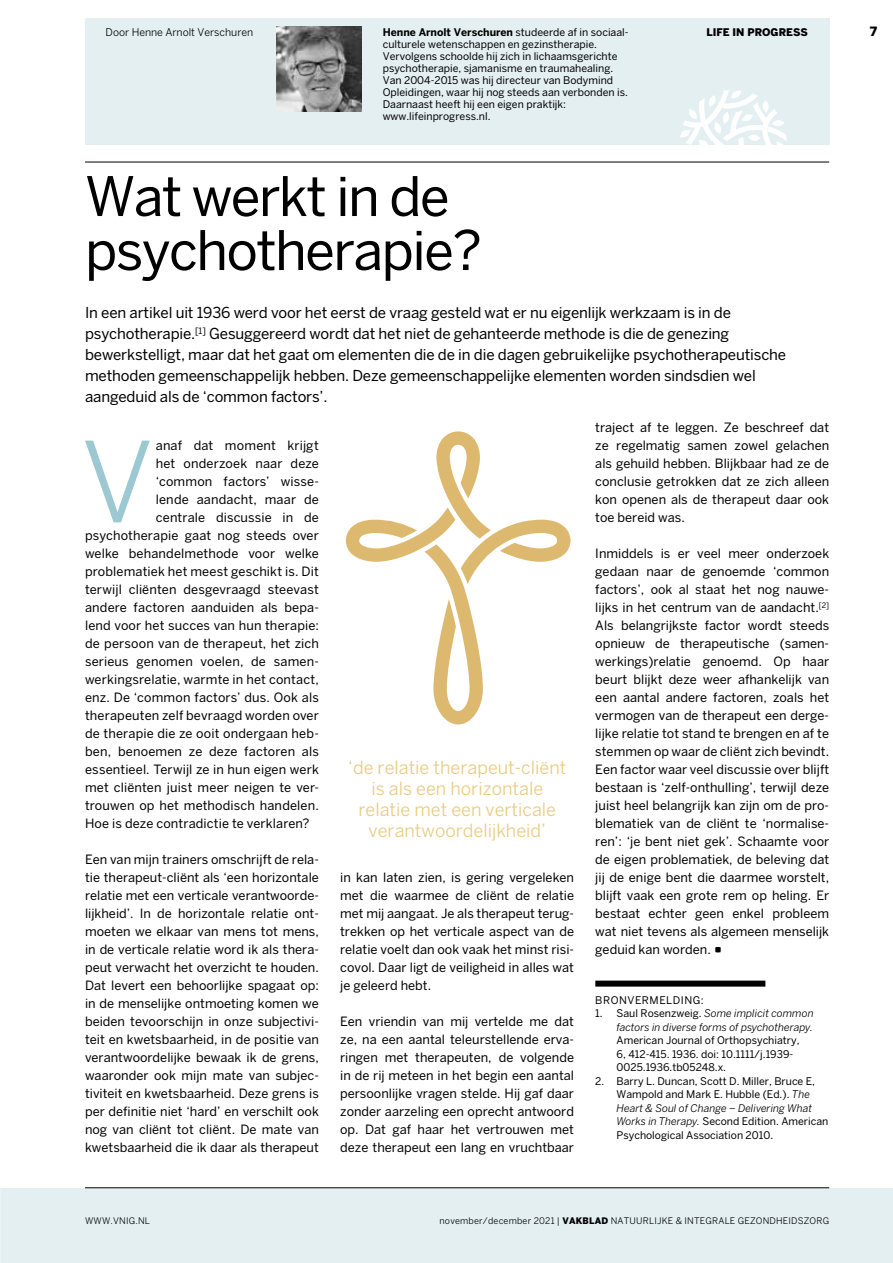
<style>
.page{position:relative;width:893px;height:1263px;background:#fff}
.page>*{position:absolute;margin:0;border:0;box-sizing:border-box;transform-origin:0 0}
.t1{font:110.1px "Benton Sans";color:#9cc8d2}
.t2{font:54px/54px "Benton Sans";letter-spacing:-.03em;color:#000}
.t3{font:18px/21px "Benton Sans";color:#e9ca81;text-align:center}
.t4{font:15px/21px "Benton Sans";letter-spacing:-.01em;color:#000}
.t5{font:12.75px/18px "Benton Sans";color:#000;text-align:justify}
.t6{font:900 12.75px "Benton Sans";color:#000}
.t7{font:10.5px/13.5px "Benton Sans";color:#000}
.t8{font:italic 10.5px/13.5px "Benton Sans";color:#000;text-align:right}
.t9{font:700 10.5px "Benton Sans";color:#000}
.t10{font:10.5px "Benton Sans";color:#000}
.t11{font:10.5px "Benton Sans";letter-spacing:.05em;color:#000}
.t12{font:900 10.5px "Benton Sans";color:#000}
.t13{font:9px "Benton Sans";letter-spacing:.02em;color:#000}
.t14{font:500 9px "Benton Sans";color:#000}
.s1{font-weight:400}
.s2{font-style:normal}
.s3{font-style:italic}
.s4{font-weight:900}
</style>
<div class="page">
<div style="left:595px;top:980px;width:170px;height:6px;background:#000"></div>
<div style="left:0;top:1188px;width:893px;height:75px;background:#e4eff2"></div>
<hr style="left:85px;top:1187px;width:744px;height:1px;background:#000">
<div style="left:85px;top:18px;width:744px;height:126px;background:#e4eff2"></div>
<hr style="left:85px;top:162px;width:744px;height:1px;background:#000">
<svg style="left:680px;top:90px;width:107px;height:55px"></svg>
<img style="left:276px;top:27px;width:85px;height:85px">
<svg style="left:346px;top:431px;width:224px;height:293px"></svg>
<p class="t10" style="left:106px;top:26px;width:149px">Door Henne Arnolt Verschuren</p>
<p class="t9" style="left:383px;top:26px;width:247px">Henne Arnolt Verschuren <span class="s1">studeerde af in sociaal-</span></p>
<p class="t12" style="left:706px;top:26px;width:103px">LIFE IN PROGRESS</p>
<p class="t7" style="left:383px;top:38px;width:247px;line-height:12px">culturele wetenschappen en gezinstherapie.<br>Vervolgens schoolde hij zich in lichaamsgerichte psychotherapie, sjamanisme en traumahealing.<br>Van 2004-2015 was hij directeur van Bodymind Opleidingen, waar hij nog steeds aan verbonden is.<br>Daarnaast heeft hij een eigen praktijk: www.lifeinprogress.nl.</p>
<h2 class="t2" style="left:85px;top:169px;width:398px">Wat werkt in de psychotherapie?</h2>
<p class="t4" style="left:85px;top:302px;width:703px">In een artikel uit 1936 werd voor het eerst de vraag gesteld wat er nu eigenlijk werkzaam is in de psychotherapie.<sup>[1]</sup> Gesuggereerd wordt dat het niet de gehanteerde methode is die de genezing bewerkstelligt, maar dat het gaat om elementen die de in die dagen gebruikelijke psychotherapeutische methoden gemeenschappelijk hebben. Deze gemeenschappelijke elementen worden sindsdien wel aangeduid als de ‘common factors’.</p>
<h1 class="t1" style="left:81px;top:417px;width:74px">V</h1>
<p class="t5" style="left:156px;top:436px;width:165px">anaf dat moment krijgt</p>
<p class="t5" style="left:156px;top:454px;width:165px">het onderzoek naar deze</p>
<p class="t5" style="left:156px;top:472px;width:165px">‘common factors’ wisse-</p>
<p class="t5" style="left:156px;top:490px;width:165px">lende aandacht, maar de</p>
<p class="t5" style="left:156px;top:508px;width:165px">centrale discussie in de</p>
<p class="t5" style="left:85px;top:526px;width:235px">psychotherapie gaat nog steeds over</p>
<p class="t5" style="left:85px;top:544px;width:235px">welke behandelmethode voor welke</p>
<p class="t5" style="left:85px;top:562px;width:235px">problematiek het meest geschikt is. Dit</p>
<p class="t5" style="left:85px;top:580px;width:235px">terwijl cliënten desgevraagd steevast</p>
<p class="t5" style="left:85px;top:598px;width:235px">andere factoren aanduiden als bepa-</p>
<p class="t5" style="left:85px;top:616px;width:235px">lend voor het succes van hun therapie:</p>
<p class="t5" style="left:85px;top:634px;width:235px">de persoon van de therapeut, het zich</p>
<p class="t5" style="left:85px;top:652px;width:235px">serieus genomen voelen, de samen-</p>
<p class="t5" style="left:85px;top:670px;width:235px">werkingsrelatie, warmte in het contact,</p>
<p class="t5" style="left:85px;top:688px;width:235px">enz. De ‘common factors’ dus. Ook als</p>
<p class="t5" style="left:85px;top:706px;width:235px">therapeuten zelf bevraagd worden over</p>
<p class="t5" style="left:85px;top:724px;width:235px">de therapie die ze ooit ondergaan heb-</p>
<p class="t5" style="left:85px;top:742px;width:235px">ben, benoemen ze deze factoren als</p>
<p class="t5" style="left:85px;top:760px;width:235px">essentieel. Terwijl ze in hun eigen werk</p>
<p class="t5" style="left:85px;top:778px;width:235px">met cliënten juist meer neigen te ver-</p>
<p class="t5" style="left:85px;top:796px;width:235px">trouwen op het methodisch handelen.</p>
<p class="t5" style="left:85px;top:814px;width:226px">Hoe is deze contradictie te verklaren?</p>
<p class="t5" style="left:85px;top:850px;width:235px;text-align:left">Een van mijn trainers omschrijft de rela&shy;tie therapeut-cliënt als ‘een horizontale relatie met een verticale verantwoorde&shy;lijkheid’. In de horizontale relatie ont&shy;moeten we elkaar van mens tot mens, in de verticale relatie word ik als thera&shy;peut verwacht het overzicht te houden.<br>Dat levert een behoorlijke spagaat op: in de menselijke ontmoeting komen we beiden tevoorschijn in onze subjectivi&shy;teit en kwetsbaarheid, in de positie van verantwoordelijke bewaak ik de grens, waaronder ook mijn mate van subjec&shy;tiviteit en kwetsbaarheid. Deze grens is per definitie niet ‘hard’ en verschilt ook nog van cliënt tot cliënt. De mate van kwetsbaarheid die ik daar als therapeut</p>
<h3 class="t3" style="left:348px;top:757px;width:220px">‘de relatie therapeut-cliënt is als een horizontale relatie met een verticale verantwoordelijkheid’</h3>
<p class="t5" style="left:340px;top:868px;width:235px">in kan laten zien, is gering vergeleken met die waarmee de cliënt de relatie met mij aangaat. Je als therapeut terug&shy;trekken op het verticale aspect van de relatie voelt dan ook vaak het minst risi&shy;covol. Daar ligt de veiligheid in alles wat je geleerd hebt.</p>
<p class="t5" style="left:340px;top:1012px;width:235px">Een vriendin van mij vertelde me dat ze, na een aantal teleurstellende erva&shy;ringen met therapeuten, de volgende in de rij meteen in het begin een aantal persoonlijke vragen stelde. Hij gaf daar zonder aarzeling een oprecht antwoord op. Dat gaf haar het vertrouwen met deze therapeut een lang en vruchtbaar</p>
<p class="t5" style="left:595px;top:418px;width:235px">traject af te leggen. Ze beschreef dat ze regelmatig samen zowel gelachen als gehuild hebben. Blijkbaar had ze de conclusie getrokken dat ze zich alleen kon openen als de therapeut daar ook toe bereid was.</p>
<p class="t5" style="left:595px;top:544px;width:235px">Inmiddels is er veel meer onderzoek gedaan naar de genoemde ‘common factors’, ook al staat het nog nauwe&shy;lijks in het centrum van de aandacht.<sup>[2] </sup>Als belangrijkste factor wordt steeds opnieuw de therapeutische (samen&shy;werkings)relatie genoemd. Op haar beurt blijkt deze weer afhankelijk van een aantal andere factoren, zoals het vermogen van de therapeut een derge&shy;lijke relatie tot stand te brengen en af te stemmen op waar de cliënt zich bevindt.<br>Een factor waar veel discussie over blijft bestaan is ‘zelf-onthulling’, terwijl deze juist heel belangrijk kan zijn om de pro&shy;blematiek van de cliënt te ‘normalise&shy;ren’: ‘je bent niet gek’. Schaamte voor de eigen problematiek, de beleving dat jij de enige bent die daarmee worstelt, blijft vaak een grote rem op heling. Er bestaat echter geen enkel probleem wat niet tevens als algemeen menselijk geduid kan worden.</p>
<p class="t11" style="left:595px;top:993px;width:110px">BRONVERMELDING:</p>
<p class="t8" style="left:595px;top:1006px;width:220px"><span class="s2">1. Saul Rosenzweig.</span> Some implicit common factors in diverse forms of psychotherapy.</p>
<p class="t7" style="left:617px;top:1033px;width:184px">American Journal of Orthopsychiatry,<br>6, 412-415. 1936. doi: 10.1111/j.1939-<br>0025.1936.tb05248.x.</p>
<p class="t7" style="left:617px;top:1074px;width:213px;text-indent:-21px">2. Barry L. Duncan, Scott D. Miller, Bruce E, Wampold and Mark E. Hubble (Ed.). <span class="s3">The Heart &amp; Soul of Change – Delivering What Works in Therapy.</span> Second Edition. American Psychological Association 2010.</p>
<p class="t13" style="left:85px;top:1215px;width:67px">WWW.VNIG.NL</p>
<p class="t14" style="left:130px;top:1215px;width:23px">G.NL</p>
<p class="t13" style="left:440px;top:1215px;width:391px">november/december 2021 | <span class="s4">VAKBLAD</span> NATUURLIJKE &amp; INTEGRALE GEZONDHEIDSZORG</p>
<p class="t6" style="left:870px;top:24px;width:8px">7</p>
</div>
